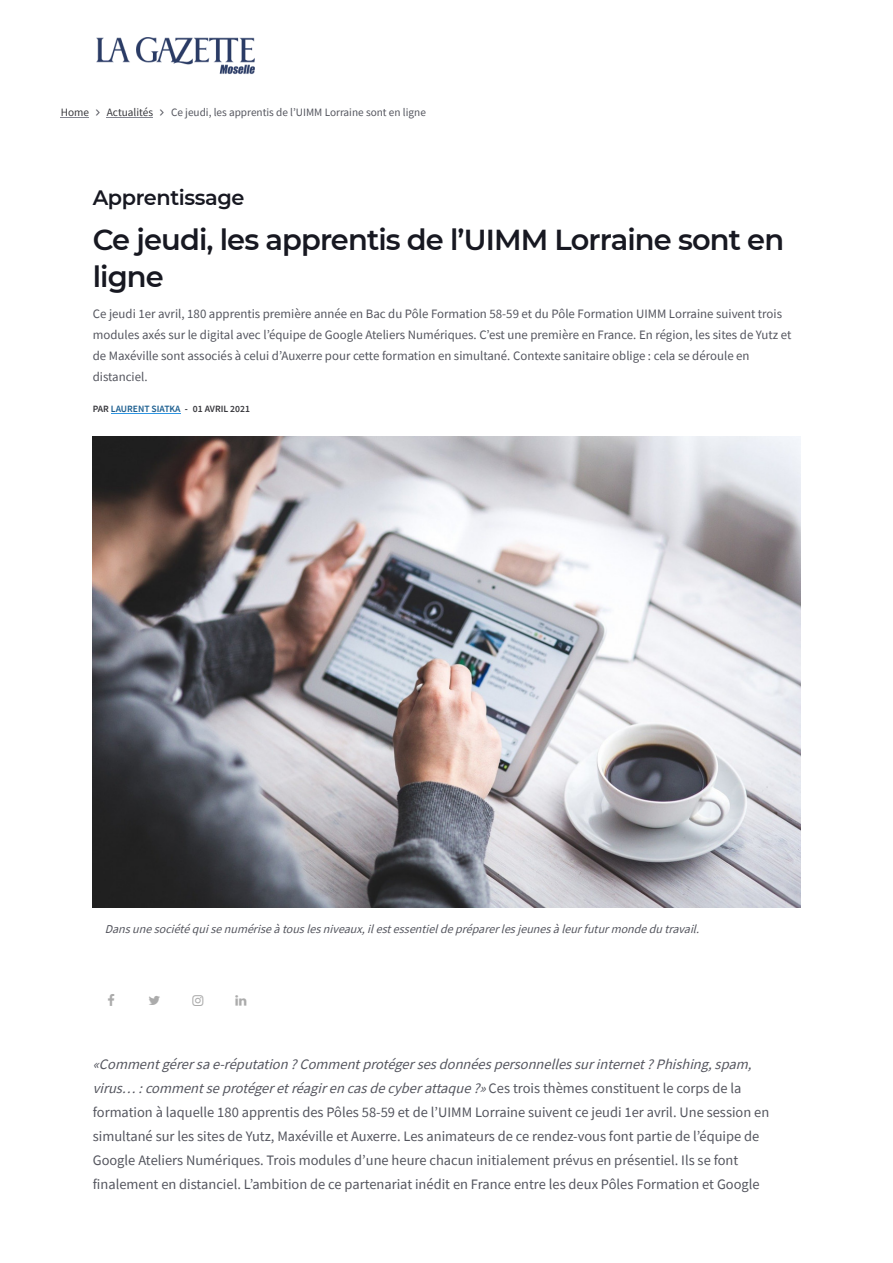
<style>
.page{position:relative;width:893px;height:1263px;background:#fff}
.page>*{position:absolute;margin:0;border:0;box-sizing:border-box;transform-origin:0 0}
.t1{font:600 28.8px/36.9px "Montserrat";letter-spacing:-.03em;color:#171821}
.t2{font:600 20.85px "Montserrat";letter-spacing:-.02em;color:#171821}
.t3{font:14.4px/24px "Source Sans Pro";color:#54555e}
.t4{font:12.9px/20.9px "Source Sans Pro";color:#54555e}
.t5{font:italic 12px "Source Sans Pro";color:#54555e}
.t6{font:11.25px "Source Sans Pro";color:#54555e}
.t7{font:11.25px "Source Sans Pro";color:#36363b}
.t8{font:600 9.6px "Source Sans Pro";color:#36363b}
.s1{color:#1c5e8f}
.s2{font-style:italic}
</style>
<div class="page">
<svg style="left:61px;top:117px;width:28px;height:1px"></svg>
<hr style="left:107px;top:117px;width:46px;height:1px;background:#83858f">
<hr style="left:111px;top:413px;width:70px;height:1px;background:#2d95e3">
<img style="left:93px;top:436px;width:707px;height:472px">
<img style="left:96px;top:37px;width:159px;height:37px">
<p class="t7" style="left:61px;top:105px;width:30px">Home</p>
<p class="t7" style="left:107px;top:105px;width:48px">Actualités</p>
<p class="t6" style="left:171px;top:105px;width:256px">Ce jeudi, les apprentis de l’UIMM Lorraine sont en ligne</p>
<h2 class="t2" style="left:93px;top:183px;width:153px">Apprentissage</h2>
<h1 class="t1" style="left:93px;top:220px;width:693px">Ce jeudi, les apprentis de l’UIMM Lorraine sont en ligne</h1>
<p class="t4" style="left:93px;top:303px;width:700px">Ce jeudi 1er avril, 180 apprentis première année en Bac du Pôle Formation 58-59 et du Pôle Formation UIMM Lorraine suivent trois modules axés sur le digital avec l’équipe de Google Ateliers Numériques. C’est une première en France. En région, les sites de Yutz et de Maxéville sont associés à celui d’Auxerre pour cette formation en simultané. Contexte sanitaire oblige : cela se déroule en distanciel.</p>
<p class="t8" style="left:93px;top:403px;width:159px">PAR <span class="s1">LAURENT SIATKA</span> - 01 AVRIL 2021</p>
<p class="t5" style="left:105px;top:921px;width:599px">Dansunesociétéquisenumériseàtouslesniveaux,ilestessentieldepréparerlesjeunesàleurfuturmondedutravail.</p>
<p class="t3" style="left:93px;top:1052px;width:678px"><span class="s2">«Commentgérer sa e-réputation ? Comment protéger ses données personnelles sur internet ? Phishing, spam, virus…:commentseprotégeretréagirencasdecyberattaque?»</span>Ces trois thèmes constituent le corps de la formation à laquelle 180 apprentis des Pôles 58-59 et de l’UIMM Lorraine suivent ce jeudi 1er avril. Une session en simultané sur les sites de Yutz, Maxéville et Auxerre. Les animateurs de ce rendez-vous font partie de l’équipe de Google Ateliers Numériques. Trois modules d’une heure chacun initialement prévus en présentiel. Ils se font finalement en distanciel. L’ambition de ce partenariat inédit en France entre les deux Pôles Formation et Google</p>
</div>
